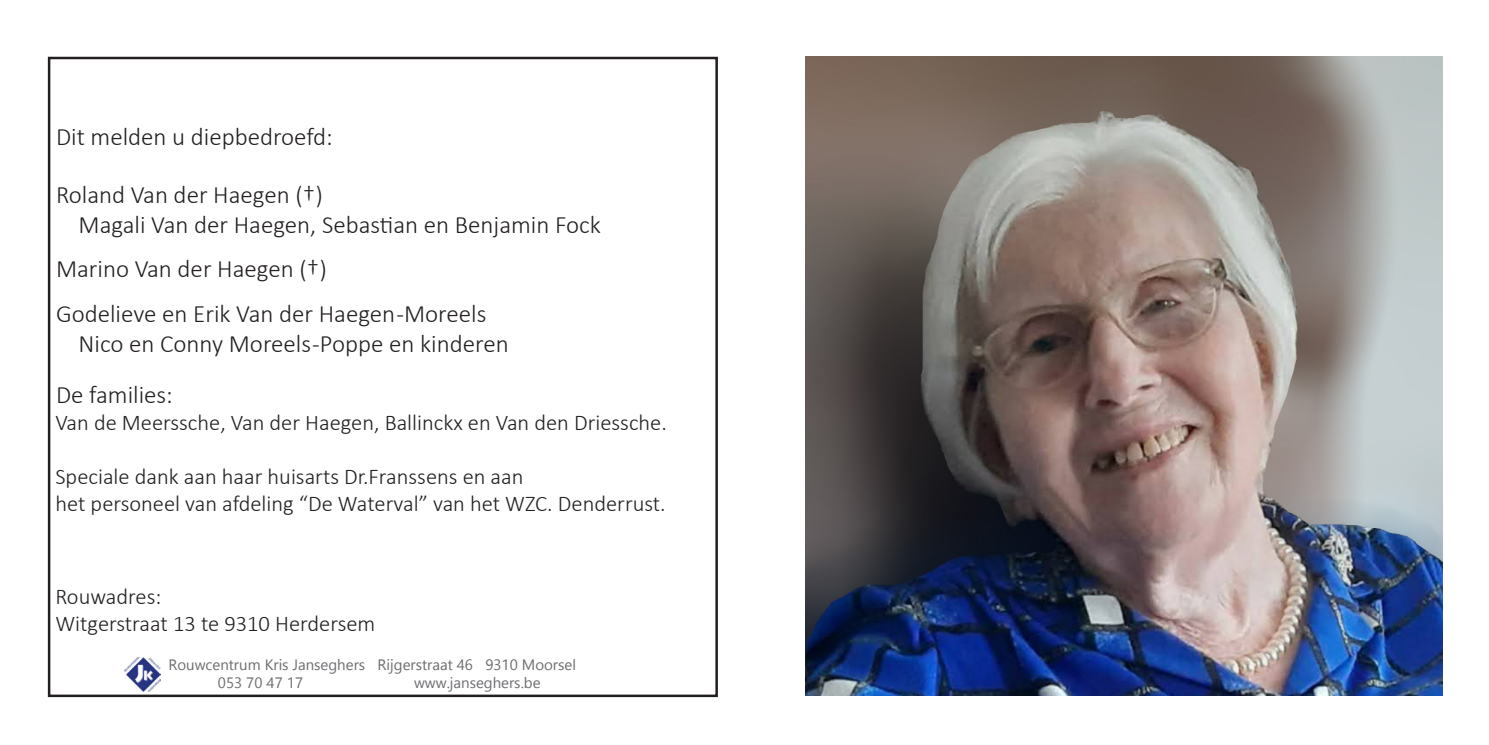
<style>
.page{position:relative;width:1489px;height:745px;background:#fff}
.page>*{position:absolute;margin:0;border:0;box-sizing:border-box;transform-origin:0 0}
.t1{font:300 25px "Calibri";color:#231f20}
.t2{font:300 22.5px "Calibri";color:#231f20}
.t3{font:15px "Gadugi";color:#6c6d70}
</style>
<div class="page">
<img style="left:805px;top:57px;width:637px;height:637px">
<img style="left:125px;top:657px;width:35px;height:33px">
<p class="t1" style="left:56px;top:121px;width:278px">Dit melden u diepbedroefd:</p>
<p class="t1" style="left:56px;top:179px;width:268px">Roland Van der Haegen (†)</p>
<p class="t1" style="left:79px;top:209px;width:524px">Magali Van der Haegen, Sebastian en Benjamin Fock</p>
<p class="t1" style="left:56px;top:253px;width:272px">Marino Van der Haegen (†)</p>
<p class="t1" style="left:56px;top:298px;width:432px">Godelieve en Erik Van der Haegen -Moreels</p>
<p class="t1" style="left:79px;top:328px;width:431px">Nico en Conny Moreels -Poppe en kinderen</p>
<p class="t1" style="left:56px;top:379px;width:118px">De families:</p>
<p class="t2" style="left:55px;top:408px;width:613px">Van de Meerssche, Van der Haegen, Ballinckx en Van den Driessche.</p>
<p class="t2" style="left:55px;top:462px;width:469px">Speciale dank aan haar huisarts Dr.Franssens en aan</p>
<p class="t2" style="left:55px;top:489px;width:612px">het personeel van afdeling “De Waterval” van het WZC. Denderrust.</p>
<p class="t2" style="left:55px;top:582px;width:107px">Rouwadres:</p>
<p class="t2" style="left:55px;top:609px;width:321px">Witgerstraat 13 te 9310 Herdersem</p>
<p class="t3" style="left:168px;top:655px;width:409px">Rouwcentrum Kris Janseghers Rijgerstraat 46 9310 Moorsel</p>
<p class="t3" style="left:218px;top:673px;width:87px">053 70 47 17</p>
<p class="t3" style="left:414px;top:673px;width:128px">www.janseghers.be</p>
</div>
